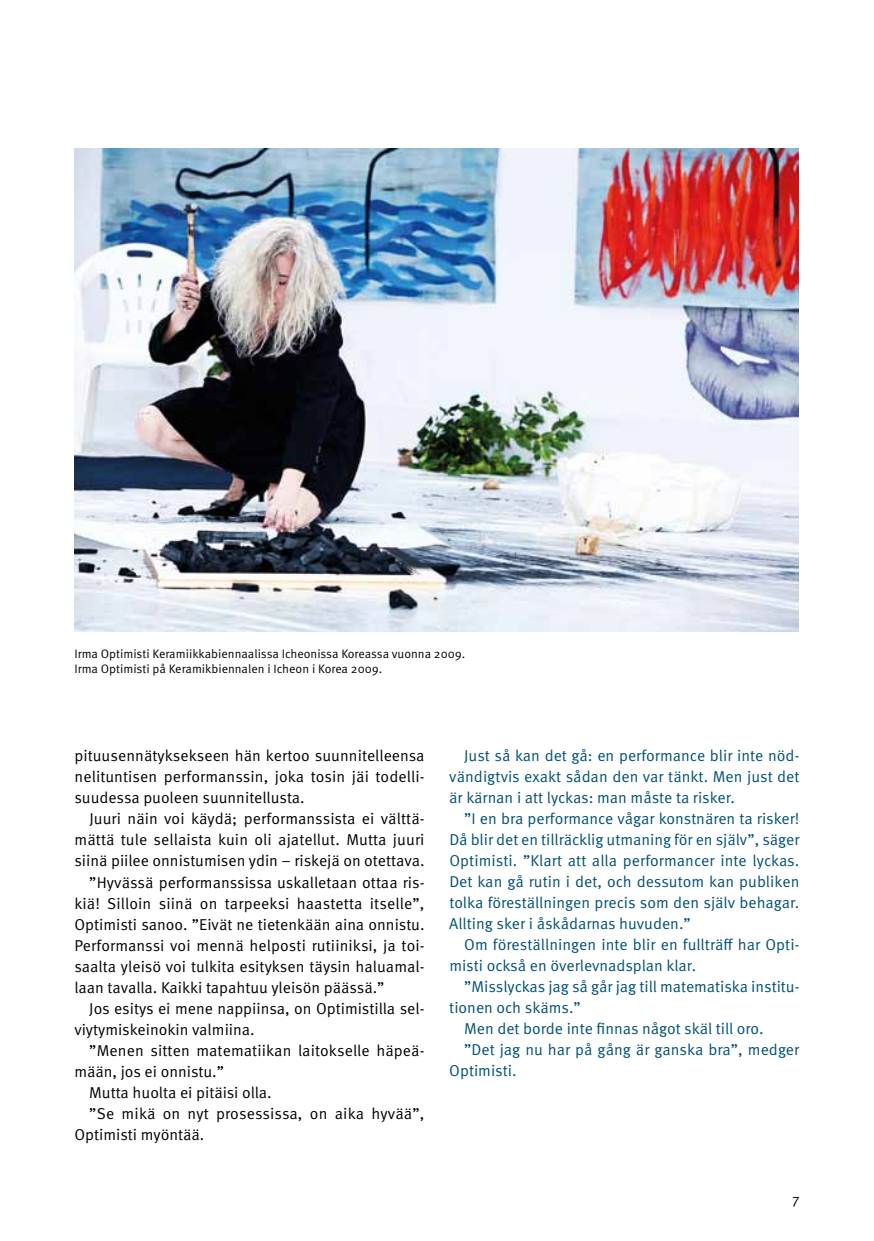
<style>
.page{position:relative;width:874px;height:1241px;background:#fff}
.page>*{position:absolute;margin:0;border:0;box-sizing:border-box;transform-origin:0 0}
.t1{font:15.75px/21px "Meta Pro";color:#000;text-align:justify}
.t2{font:15.75px/21px "Meta Pro";color:#005074;text-align:justify}
.t3{font:14px "Meta Pro";color:#000}
.t4{font:12.25px/15.8px "Meta Pro";color:#000}
</style>
<div class="page">
<img style="left:74px;top:149px;width:724px;height:482px">
<p class="t4" style="left:74px;top:645px;width:392px">Irma Optimisti Keramiikkabiennaalissa Icheonissa Koreassa vuonna 2009.<br>Irma Optimisti på Keramikbiennalen i Icheon i Korea 2009.</p>
<p class="t1" style="left:74px;top:745px;width:351px">pituusennätyksekseen hän kertoo suunnitelleensa nelituntisen performanssin, joka tosin jäi todelli&shy;suudessa puoleen suunnitellusta.</p>
<p class="t1" style="left:89px;top:808px;width:336px">Juuri näin voi käydä; performanssista ei välttä-</p>
<p class="t1" style="left:74px;top:829px;width:351px">mättä tule sellaista kuin oli ajatellut. Mutta juuri</p>
<p class="t1" style="left:74px;top:850px;width:351px">siinä piilee onnistumisen ydin – riskejä on otettava.</p>
<p class="t1" style="left:89px;top:871px;width:336px">”Hyvässä performanssissa uskalletaan ottaa ris-</p>
<p class="t1" style="left:74px;top:892px;width:351px">kiä! Silloin siinä on tarpeeksi haastetta itselle”,</p>
<p class="t1" style="left:74px;top:913px;width:351px">Optimisti sanoo. ”Eivät ne tietenkään aina onnistu.</p>
<p class="t1" style="left:74px;top:934px;width:351px">Performanssi voi mennä helposti rutiiniksi, ja toi-</p>
<p class="t1" style="left:74px;top:955px;width:351px">saalta yleisö voi tulkita esityksen täysin haluamal-</p>
<p class="t1" style="left:74px;top:976px;width:311px">laan tavalla. Kaikki tapahtuu yleisön päässä.”</p>
<p class="t1" style="left:89px;top:997px;width:336px">Jos esitys ei mene nappiinsa, on Optimistilla sel-</p>
<p class="t1" style="left:74px;top:1018px;width:182px">viytymiskeinokin valmiina.</p>
<p class="t1" style="left:89px;top:1039px;width:336px">”Menen sitten matematiikan laitokselle häpeä-</p>
<p class="t1" style="left:74px;top:1060px;width:151px">mään, jos ei onnistu.”</p>
<p class="t1" style="left:89px;top:1081px;width:184px">Mutta huolta ei pitäisi olla.</p>
<p class="t1" style="left:89px;top:1102px;width:336px">”Se mikä on nyt prosessissa, on aika hyvää”,</p>
<p class="t1" style="left:74px;top:1123px;width:131px">Optimisti myöntää.</p>
<p class="t2" style="left:449px;top:745px;width:351px;text-indent:15px">Just så kan det gå: en performance blir inte nöd&shy;vändigtvis exakt sådan den var tänkt. Men just det är kärnan i att lyckas: man måste ta risker.</p>
<p class="t2" style="left:449px;top:808px;width:351px;text-indent:15px">”I en bra performance vågar konstnären ta risker!<br>Då blir det en tillräcklig utmaning för en själv”, säger Optimisti. ”Klart att alla performancer inte lyckas.<br>Det kan gå rutin i det, och dessutom kan publiken tolka föreställningen precis som den själv behagar.<br>Allting sker i åskådarnas huvuden.”</p>
<p class="t2" style="left:449px;top:934px;width:351px;text-indent:15px">Om föreställningen inte blir en fullträff har Opti&shy;misti också en överlevnadsplan klar.</p>
<p class="t2" style="left:464px;top:976px;width:336px">”Misslyckas jag så går jag till matematiska institu-</p>
<p class="t2" style="left:449px;top:997px;width:133px">tionen och skäms.”</p>
<p class="t2" style="left:464px;top:1018px;width:301px">Men det borde inte finnas något skäl till oro.</p>
<p class="t2" style="left:464px;top:1039px;width:336px">”Det jag nu har på gång är ganska bra”, medger</p>
<p class="t2" style="left:449px;top:1060px;width:69px">Optimisti.</p>
<p class="t3" style="left:792px;top:1190px;width:9px">7</p>
</div>
